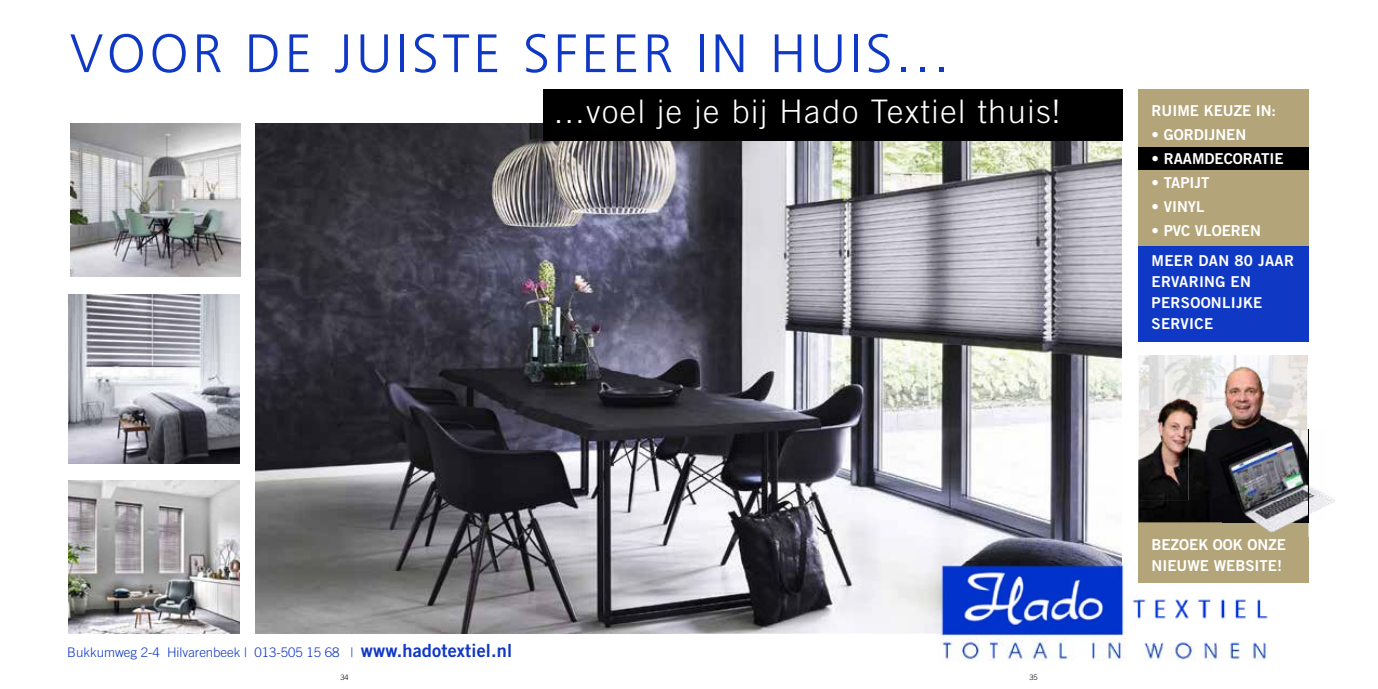
<style>
.page{position:relative;width:1378px;height:689px;background:#fff}
.page>*{position:absolute;margin:0;border:0;box-sizing:border-box;transform-origin:0 0}
.t1{font:300 54px "Frutiger LT";letter-spacing:.07em;color:#0f38c4}
.t2{font:300 32.4px "Trade Gothic LT Std";letter-spacing:.05em;color:#fff}
.t3{font:15px/21px "Trade Gothic LT Std Bd 2";color:#fff}
.t4{font:15px/21px "Trade Gothic LT Std Bd 2";letter-spacing:.02em;color:#fff}
.t5{font:300 13.2px "Trade Gothic LT Std";color:#0f38c4}
.t6{font:300 7.5px "Trade Gothic LT Std";color:#000}
.s1{font-family:"Trade Gothic LT Std Bd 2";font-weight:400;font-size:18.15px}
</style>
<div class="page">
<img style="left:255px;top:123px;width:867px;height:511px">
<div style="left:543px;top:89px;width:146px;height:52px;background:#000"></div>
<img style="left:71px;top:123px;width:170px;height:153px">
<img style="left:69px;top:294px;width:170px;height:169px">
<img style="left:69px;top:480px;width:170px;height:154px">
<div style="left:689px;top:89px;width:433px;height:52px;background:#000"></div>
<img style="left:1138px;top:355px;width:170px;height:10px">
<img style="left:938px;top:564px;width:328px;height:97px">
<img style="left:938px;top:561px;width:184px;height:73px">
<img style="left:1138px;top:583px;width:130px;height:63px">
<div style="left:1138px;top:522px;width:170px;height:61px;background:#b3a579"></div>
<div style="left:1138px;top:89px;width:170px;height:157px;background:#b3a579"></div>
<div style="left:1138px;top:246px;width:170px;height:96px;background:#0f38c4"></div>
<img style="left:1138px;top:500px;width:84px;height:22px">
<img style="left:1138px;top:365px;width:169px;height:135px">
<img style="left:1188px;top:500px;width:34px;height:20px">
<img style="left:1188px;top:429px;width:34px;height:71px">
<img style="left:1308px;top:495px;width:27px;height:42px">
<img style="left:1222px;top:520px;width:86px;height:13px">
<img style="left:1222px;top:429px;width:103px;height:91px">
<img style="left:1222px;top:429px;width:85px;height:71px">
<div style="left:1138px;top:147px;width:170px;height:22px;background:#000"></div>
<h1 class="t1" style="left:70px;top:23px;width:880px">VOOR DE JUISTE SFEER IN HUIS...</h1>
<h2 class="t2" style="left:554px;top:92px;width:507px">...voel je je bij Hado Textiel thuis!</h2>
<p class="t5" style="left:67px;top:645px;width:446px">Bukkumweg 2-4 Hilvarenbeek | 013-505 15 68 | <span class="s1">www.hadotextiel.nl</span></p>
<p class="t6" style="left:340px;top:672px;width:10px">34</p>
<p class="t6" style="left:1029px;top:672px;width:10px">35</p>
<p class="t3" style="left:1151px;top:100px;width:126px">RUIME KEUZE IN:</p>
<p class="t3" style="left:1151px;top:124px;width:96px">• GORDIJNEN</p>
<p class="t3" style="left:1151px;top:148px;width:134px">• RAAMDECORATIE</p>
<p class="t3" style="left:1151px;top:172px;width:59px">• TAPIJT</p>
<p class="t3" style="left:1151px;top:196px;width:54px">• VINYL</p>
<p class="t3" style="left:1151px;top:220px;width:111px">• PVC VLOEREN</p>
<p class="t4" style="left:1151px;top:250px;width:144px">MEER DAN 80 JAAR<br>ERVARING EN<br>PERSOONLIJKE<br>SERVICE</p>
<p class="t3" style="left:1151px;top:534px;width:136px">BEZOEK OOK ONZE<br>NIEUWE WEBSITE!</p>
</div>
